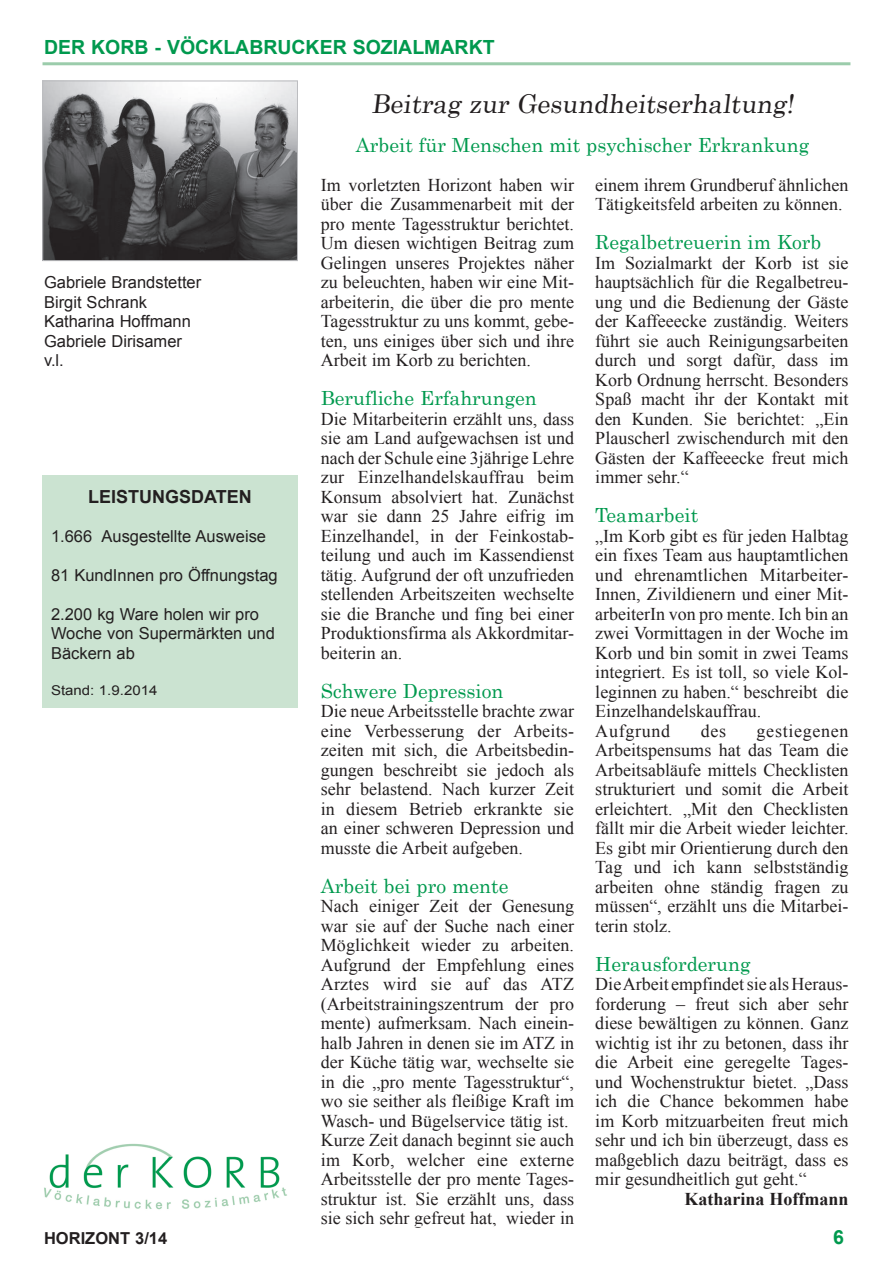
<style>
.page{position:relative;width:893px;height:1263px;background:#fff}
.page>*{position:absolute;margin:0;border:0;box-sizing:border-box;transform-origin:0 0}
.t1{font:25.95px "Century";color:#231f20}
.t2{font:19.5px "Century";color:#00994e}
.t3{font:700 19.5px "Arial";color:#00994e}
.t4{font:18px/19.5px "Times New Roman";color:#231f20;text-align:justify}
.t5{font:700 18px "Times New Roman";color:#231f20}
.t6{font:700 18px "Arial";color:#231f20}
.t7{font:16.5px/19.5px "Arial";color:#231f20}
.t8{font:700 16.5px "Arial";color:#231f20}
.t9{font:13.5px "Arial";color:#231f20;scale:1.11 1}
</style>
<div class="page">
<hr style="left:43px;top:62px;width:807px;height:3px;background:#9bccab">
<img style="left:45px;top:83px;width:251px;height:176px">
<div style="left:43px;top:81px;width:255px;height:180px;border:1px solid #bcbdc0"></div>
<img style="left:44px;top:1143px;width:243px;height:67px">
<div style="left:43px;top:475px;width:255px;height:233px;background:#cbe3d1"></div>
<p class="t3" style="left:44px;top:34px;width:15px">DER</p>
<p class="t3" style="left:91px;top:34px;width:15px">KORB</p>
<p class="t3" style="left:155px;top:34px;width:41px">- VÖCKLABRUCKER</p>
<p class="t3" style="left:353px;top:34px;width:14px">SOZIALMARKT</p>
<p class="t7" style="left:44px;top:273px;width:159px">Gabriele Brandstetter<br>Birgit Schrank<br>Katharina Hoffmann<br>Gabriele Dirisamer v.l.</p>
<p class="t6" style="left:88px;top:484px;width:165px">LEISTUNGSDATEN</p>
<p class="t7" style="left:51px;top:526px;width:217px">1.666 Ausgestellte Ausweise</p>
<p class="t7" style="left:51px;top:565px;width:228px">81 KundInnen pro Öffnungstag</p>
<p class="t7" style="left:51px;top:604px;width:225px">2.200 kg Ware holen wir pro<br>Woche von Supermärkten und<br>Bäckern ab</p>
<p class="t9" style="left:51px;top:681px;width:97px">Stand: 1.9.2014</p>
<p class="t8" style="left:44px;top:1227px;width:24px">HORIZONT</p>
<p class="t8" style="left:135px;top:1227px;width:34px">3/14</p>
<h1 class="t1" style="left:371px;top:81px;width:429px">Beitrag zur Gesundheitserhaltung!</h1>
<p class="t2" style="left:356px;top:128px;width:455px">Arbeit für Menschen mit psychischer Erkrankung</p>
<p class="t4" style="left:321px;top:174px;width:255px">Im vorletzten Horizont haben wir über die Zusammenarbeit mit der pro mente Tagesstruktur berichtet.<br>Um diesen wichtigen Beitrag zum Gelingen unseres Projektes näher zu beleuchten, haben wir eine Mit&shy;arbeiterin, die über die pro mente Tagesstruktur zu uns kommt, gebe&shy;ten, uns einiges über sich und ihre Arbeit im Korb zu berichten.</p>
<p class="t2" style="left:321px;top:382px;width:218px">Berufliche Erfahrungen</p>
<p class="t4" style="left:321px;top:408px;width:255px">Die Mitarbeiterin erzählt uns, dass sie am Land aufgewachsen ist und nach der Schule eine 3jährige Lehre zur Einzelhandelskauffrau beim Konsum absolviert hat. Zunächst war sie dann 25 Jahre eifrig im Einzelhandel, in der Feinkostab&shy;teilung und auch im Kassendienst tätig. Aufgrund der oft unzufrieden stellenden Arbeitszeiten wechselte sie die Branche und fing bei einer Produktionsfirma als Akkordmitar&shy;beiterin an.</p>
<p class="t2" style="left:321px;top:674px;width:184px">Schwere Depression</p>
<p class="t4" style="left:321px;top:701px;width:255px">Die neue Arbeitsstelle brachte zwar eine Verbesserung der Arbeits&shy;zeiten mit sich, die Arbeitsbedin&shy;gungen beschreibt sie jedoch als sehr belastend. Nach kurzer Zeit in diesem Betrieb erkrankte sie an einer schweren Depression und musste die Arbeit aufgeben.</p>
<p class="t2" style="left:321px;top:869px;width:189px">Arbeit bei pro mente</p>
<p class="t4" style="left:321px;top:896px;width:255px;text-align:left">Nach einiger Zeit der Genesung war sie auf der Suche nach einer<br>Möglichkeit wieder zu arbeiten.<br>Aufgrund der Empfehlung eines<br>Arztes wird sie auf das ATZ (Arbeitstrainingszentrum der pro mente) aufmerksam. Nach einein&shy;halb Jahren in denen sie im ATZ in der Küche tätig war, wechselte sie in die „pro mente Tagesstruktur“, wo sie seither als fleißige Kraft im<br>Wasch- und Bügelservice tätig ist.<br>Kurze Zeit danach beginnt sie auch im Korb, welcher eine externe<br>Arbeitsstelle der pro mente Tages&shy;struktur ist. Sie erzählt uns, dass sie sich sehr gefreut hat, wieder in</p>
<p class="t4" style="left:595px;top:174px;width:255px">einem ihrem Grundberuf ähnlichen<br>Tätigkeitsfeld arbeiten zu können.</p>
<p class="t2" style="left:595px;top:226px;width:228px">Regalbetreuerin im Korb</p>
<p class="t4" style="left:595px;top:252px;width:255px">Im Sozialmarkt der Korb ist sie hauptsächlich für die Regalbetreu&shy;ung und die Bedienung der Gäste der Kaffeeecke zuständig. Weiters führt sie auch Reinigungsarbeiten durch und sorgt dafür, dass im Korb Ordnung herrscht. Besonders Spaß macht ihr der Kontakt mit den Kunden. Sie berichtet: „Ein Plauscherl zwischendurch mit den Gästen der Kaffeeecke freut mich immer sehr.“</p>
<p class="t2" style="left:595px;top:499px;width:104px">Teamarbeit</p>
<p class="t4" style="left:595px;top:525px;width:255px;text-align:left">„Im Korb gibt es für jeden Halbtag ein fixes Team aus hauptamtlichen und ehrenamtlichen Mitarbeiter-<br>Innen, Zivildienern und einer Mit&shy;arbeiterIn von pro mente. Ich bin an zwei Vormittagen in der Woche im<br>Korb und bin somit in zwei Teams integriert. Es ist toll, so viele Kol&shy;leginnen zu haben.“ beschreibt die<br>Einzelhandelskauffrau.<br>Aufgrund</p>
<p class="t4" style="left:595px;top:720px;width:255px;text-indent:161px">gestiegenen Arbeitspensums hat das Team die Arbeitsabläufe mittels Checklisten strukturiert und somit die Arbeit erleichtert. „Mit den Checklisten fällt mir die Arbeit wieder leichter.<br>Es gibt mir Orientierung durch den Tag und ich kann selbstständig arbeiten ohne ständig fragen zu müssen“, erzählt uns die Mitarbei&shy;terin stolz.</p>
<p class="t2" style="left:595px;top:947px;width:157px">Herausforderung</p>
<p class="t4" style="left:595px;top:974px;width:255px">Die Arbeit empfindet sie als Heraus&shy;forderung – freut sich aber sehr diese bewältigen zu können. Ganz wichtig ist ihr zu betonen, dass ihr die Arbeit eine geregelte Tages&shy;und Wochenstruktur bietet. „Dass ich die Chance bekommen habe im Korb mitzuarbeiten freut mich sehr und ich bin überzeugt, dass es maßgeblich dazu beiträgt, dass es mir gesundheitlich gut geht.“</p>
<p class="t5" style="left:685px;top:1186px;width:165px">Katharina Hoffmann</p>
<p class="t4" style="left:701px;top:720px;width:27px">des</p>
<p class="t3" style="left:833px;top:1224px;width:12px">6</p>
</div>
